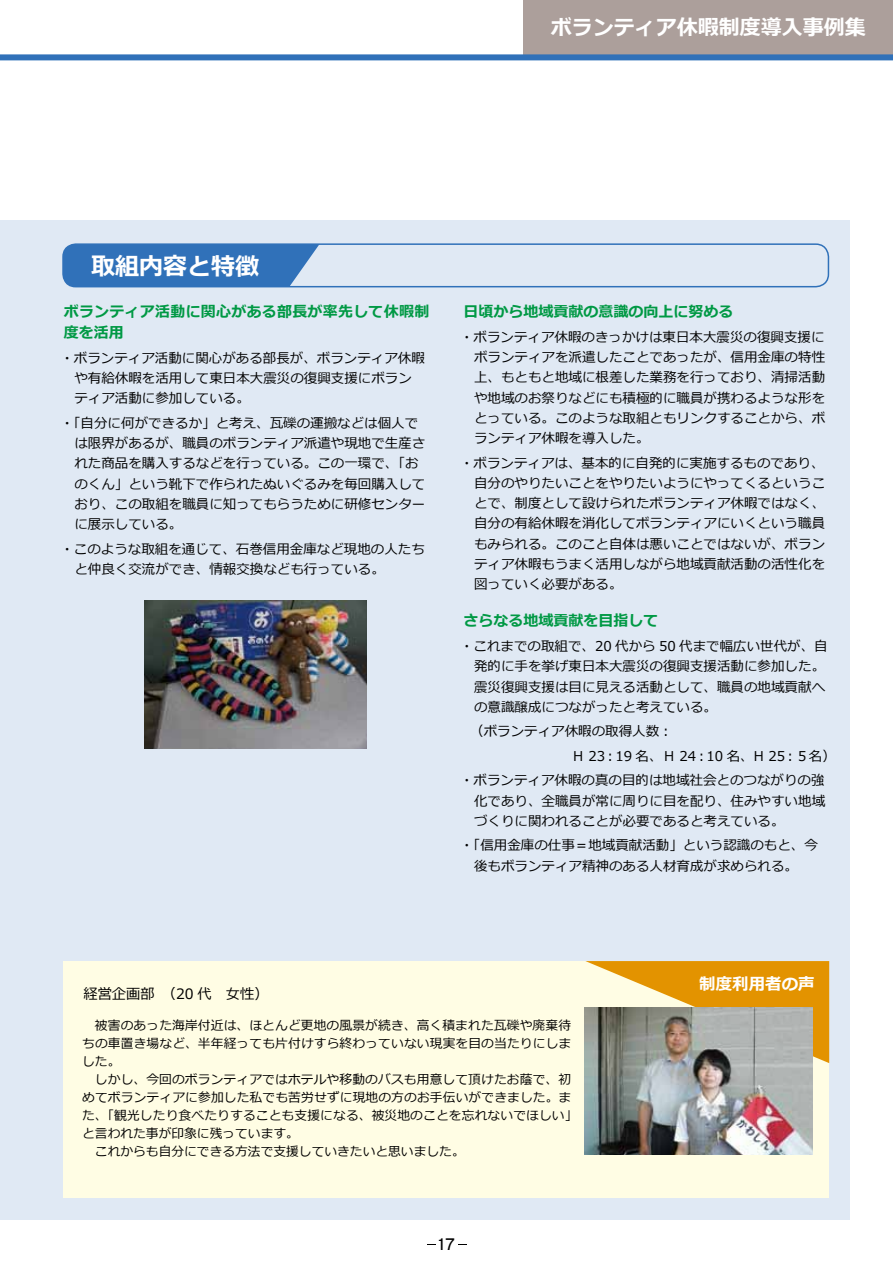
<style>
.page{position:relative;width:893px;height:1263px;background:#fff}
.page>*{position:absolute;margin:0;border:0;box-sizing:border-box;transform-origin:0 0}
.t1{font:700 24px "Meiryo";color:#fff}
.t2{font:700 21px "Meiryo";color:#fff}
.t3{font:700 16.5px "Meiryo";color:#fff}
.t4{font:15.3px "Ro NOW Std GB";color:#000}
.t5{font:700 15px/21px "Meiryo";color:#094}
.t6{font:14.25px "Meiryo";color:#000}
.t7{font:13.5px/20.2px "Meiryo";color:#000}
.t8{font:12.75px/18px "Meiryo";letter-spacing:.01em;color:#000;text-align:justify}
</style>
<div class="page">
<div style="left:523px;top:0;width:370px;height:60px;background:#ac9f9b"></div>
<div style="left:0;top:54px;width:893px;height:6px;background:#3071b9"></div>
<div style="left:0;top:220px;width:850px;height:1000px;background:#e0e9f4"></div>
<div style="left:62px;top:243px;width:767px;height:44px;border:2px solid #3071b9;border-radius:13px"></div>
<div style="left:63px;top:244px;width:256px;height:43px;background:#3071b9"></div>
<div style="left:64px;top:961px;width:765px;height:236px;background:#fffde4"></div>
<svg style="left:585px;top:961px;width:244px;height:102px"></svg>
<img style="left:145px;top:600px;width:221px;height:148px">
<img style="left:584px;top:1007px;width:229px;height:147px">
<h2 class="t2" style="left:551px;top:13px;width:317px">ボランティア休暇制度導入事例集</h2>
<h1 class="t1" style="left:91px;top:249px;width:170px">取組内容と特徴</h1>
<p class="t5" style="left:64px;top:301px;width:367px">ボランティア活動に関心がある部長が率先して休暇制度を活用</p>
<p class="t7" style="left:74px;top:349px;width:352px;text-indent:-14px">・ボランティア活動に関心がある部長が、ボランティア休暇や有給休暇を活用して東日本大震災の復興支援にボランティア活動に参加している。</p>
<p class="t7" style="left:74px;top:414px;width:353px;text-indent:-14px">・「自分に何ができるか」と考え、瓦礫の運搬などは個人では限界があるが、職員のボランティア派遣や現地で生産された商品を購入するなどを行っている。この一環で、「おのくん」という靴下で作られたぬいぐるみを毎回購入しており、この取組を職員に知ってもらうために研修センターに展示している。</p>
<p class="t7" style="left:74px;top:539px;width:352px;text-indent:-14px">・このような取組を通じて、石巻信用金庫など現地の人たちと仲良く交流ができ、情報交換なども行っている。</p>
<p class="t5" style="left:463px;top:301px;width:271px">日頃から地域貢献の意識の向上に努める</p>
<p class="t7" style="left:474px;top:328px;width:352px;text-align:justify;text-indent:-14px">・ボランティア休暇のきっかけは東日本大震災の復興支援にボランティアを派遣したことであったが、信用金庫の特性上、もともと地域に根差した業務を行っており、清掃活動や地域のお祭りなどにも積極的に職員が携わるような形をとっている。このような取組ともリンクすることから、ボランティア休暇を導入した。</p>
<p class="t7" style="left:474px;top:453px;width:352px;text-align:justify;text-indent:-14px">・ボランティアは、基本的に自発的に実施するものであり、自分のやりたいことをやりたいようにやってくるということで、制度として設けられたボランティア休暇ではなく、自分の有給休暇を消化してボランティアにいくという職員もみられる。このこと自体は悪いことではないが、ボランティア休暇もうまく活用しながら地域貢献活動の活性化を図っていく必要がある。</p>
<p class="t5" style="left:463px;top:610px;width:196px">さらなる地域貢献を目指して</p>
<p class="t7" style="left:474px;top:637px;width:355px;text-indent:-14px">・これまでの取組で、20 代から 50 代まで幅広い世代が、自発的に手を挙げ東日本大震災の復興支援活動に参加した。震災復興支援は目に見える活動として、職員の地域貢献への意識醸成につながったと考えている。</p>
<p class="t7" style="left:460px;top:720px;width:377px;line-height:24.5px">　（ボランティア休暇の取得人数：<br>　　　　　　　　Ｈ 23：19 名、Ｈ 24：10 名、H 25：５名）・ボランティア休暇の真の目的は地域社会とのつながりの強</p>
<p class="t7" style="left:474px;top:791px;width:352px">化であり、全職員が常に周りに目を配り、住みやすい地域づくりに関われることが必要であると考えている。</p>
<p class="t7" style="left:460px;top:836px;width:359px;text-align:center">・「信用金庫の仕事＝地域貢献活動」という認識のもと、今後もボランティア精神のある人材育成が求められる。</p>
<p class="t6" style="left:83px;top:984px;width:187px">経営企画部　（20 代　女性）</p>
<p class="t8" style="left:82px;top:1017px;width:491px;text-indent:13px">被害のあった海岸付近は、ほとんど更地の風景が続き、高く積まれた瓦礫や廃棄待ちの車置き場など、半年経っても片付けすら終わっていない現実を目の当たりにしました。</p>
<p class="t8" style="left:95px;top:1071px;width:478px">しかし、今回のボランティアではホテルや移動のバスも用意して頂けたお蔭で、初</p>
<p class="t8" style="left:82px;top:1089px;width:491px">めてボランティアに参加した私でも苦労せずに現地の方のお手伝いができました。ま</p>
<p class="t8" style="left:82px;top:1107px;width:497px">た、「観光したり食べたりすることも支援になる、被災地のことを忘れないでほしい」</p>
<p class="t8" style="left:82px;top:1125px;width:218px">と言われた事が印象に残っています。</p>
<p class="t8" style="left:95px;top:1143px;width:371px">これからも自分にできる方法で支援していきたいと思いました。</p>
<p class="t4" style="left:438px;top:1234px;width:18px">17</p>
<p class="t3" style="left:699px;top:973px;width:117px">制度利用者の声</p>
</div>
